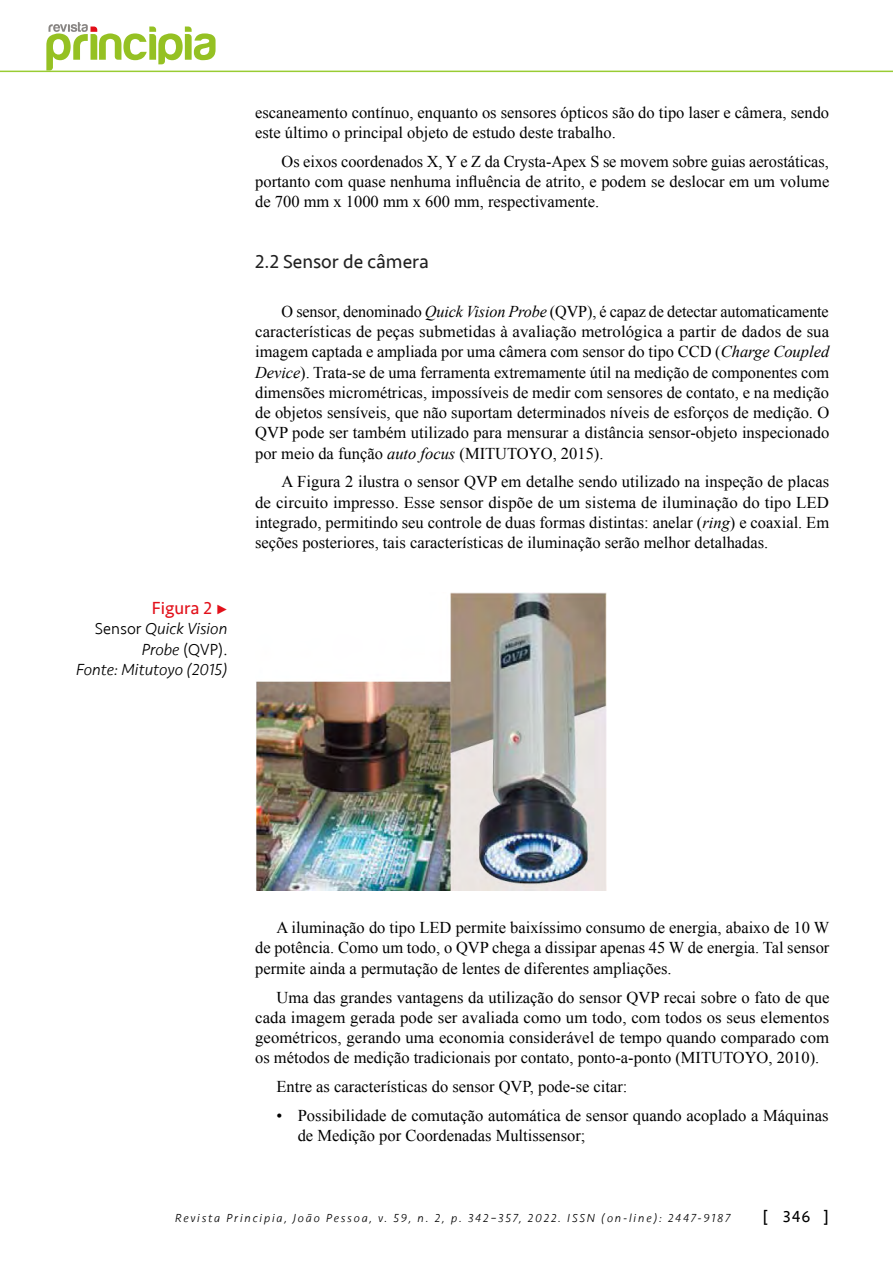
<style>
.page{position:relative;width:893px;height:1263px;background:#fff}
.page>*{position:absolute;margin:0;border:0;box-sizing:border-box;transform-origin:0 0}
.t1{font:19.5px "Seravek";color:#212121}
.t2{font:18px "Seravek";color:#e2101a}
.t3{font:16.5px/20.2px "Times New Roman";color:#000;text-align:justify}
.t4{font:italic 300 16.5px/20.2px "Seravek";color:#000;text-align:right}
.t5{font:16.5px "Seravek";color:#000}
.t6{font:italic 300 12px "Seravek";letter-spacing:.15em;color:#000}
.s1{font-style:normal}
.s2{font-style:italic}
</style>
<div class="page">
<hr style="left:0;top:71px;width:893px;height:1px;background:#9c3">
<img style="left:255px;top:592px;width:352px;height:299px">
<svg style="left:46px;top:22px;width:170px;height:49px"></svg>
<p class="t3" style="left:255px;top:102px;width:576px">escaneamento contínuo, enquanto os sensores ópticos são do tipo laser e câmera, sendo este último o principal objeto de estudo deste trabalho.</p>
<p class="t3" style="left:255px;top:151px;width:576px;text-indent:26px">Os eixos coordenados X, Y e Z da Crysta-Apex S se movem sobre guias aerostáticas, portanto com quase nenhuma influência de atrito, e podem se deslocar em um volume de 700 mm x 1000 mm x 600 mm, respectivamente.</p>
<p class="t2" style="left:152px;top:594px;width:77px">Figura 2 •</p>
<p class="t4" style="left:76px;top:619px;width:153px"><span class="s1">Sensor</span> Quick Vision<br>Probe <span class="s1">(QVP).<br></span>Fonte: Mitutoyo (2015)</p>
<p class="t1" style="left:255px;top:246px;width:175px">2.2 Sensor de câmera</p>
<p class="t3" style="left:255px;top:301px;width:576px;text-indent:26px">O sensor, denominado <span class="s2">Quick Vision Probe</span> (QVP), é capaz de detectar automaticamente características de peças submetidas à avaliação metrológica a partir de dados de sua imagem captada e ampliada por uma câmera com sensor do tipo CCD (<span class="s2">Charge Coupled Device</span>). Trata-se de uma ferramenta extremamente útil na medição de componentes com dimensões micrométricas, impossíveis de medir com sensores de contato, e na medição de objetos sensíveis, que não suportam determinados níveis de esforços de medição. O QVP pode ser também utilizado para mensurar a distância sensor-objeto inspecionado por meio da função <span class="s2">auto focus</span> (MITUTOYO, 2015).</p>
<p class="t3" style="left:255px;top:472px;width:576px;text-indent:26px">A Figura 2 ilustra o sensor QVP em detalhe sendo utilizado na inspeção de placas de circuito impresso. Esse sensor dispõe de um sistema de iluminação do tipo LED integrado, permitindo seu controle de duas formas distintas: anelar (<span class="s2">ring</span>) e coaxial. Em seções posteriores, tais características de iluminação serão melhor detalhadas.</p>
<p class="t3" style="left:255px;top:917px;width:576px;text-indent:21px">A iluminação do tipo LED permite baixíssimo consumo de energia, abaixo de 10 W de potência. Como um todo, o QVP chega a dissipar apenas 45 W de energia. Tal sensor permite ainda a permutação de lentes de diferentes ampliações.</p>
<p class="t3" style="left:255px;top:986px;width:576px;text-indent:21px">Uma das grandes vantagens da utilização do sensor QVP recai sobre o fato de que cada imagem gerada pode ser avaliada como um todo, com todos os seus elementos geométricos, gerando uma economia considerável de tempo quando comparado com os métodos de medição tradicionais por contato, ponto-a-ponto (MITUTOYO, 2010).</p>
<p class="t3" style="left:276px;top:1076px;width:352px">Entre as características do sensor QVP, pode-se citar:</p>
<p class="t3" style="left:298px;top:1105px;width:532px;text-indent:-21px">• Possibilidade de comutação automática de sensor quando acoplado a Máquinas de Medição por Coordenadas Multissensor;</p>
<p class="t6" style="left:175px;top:1211px;width:557px">Revista Principia, João Pessoa, v. 59, n. 2, p. 342–357, 2022. ISSN (on-line): 2447-9187</p>
<p class="t5" style="left:762px;top:1204px;width:68px">[ 346 ]</p>
</div>
